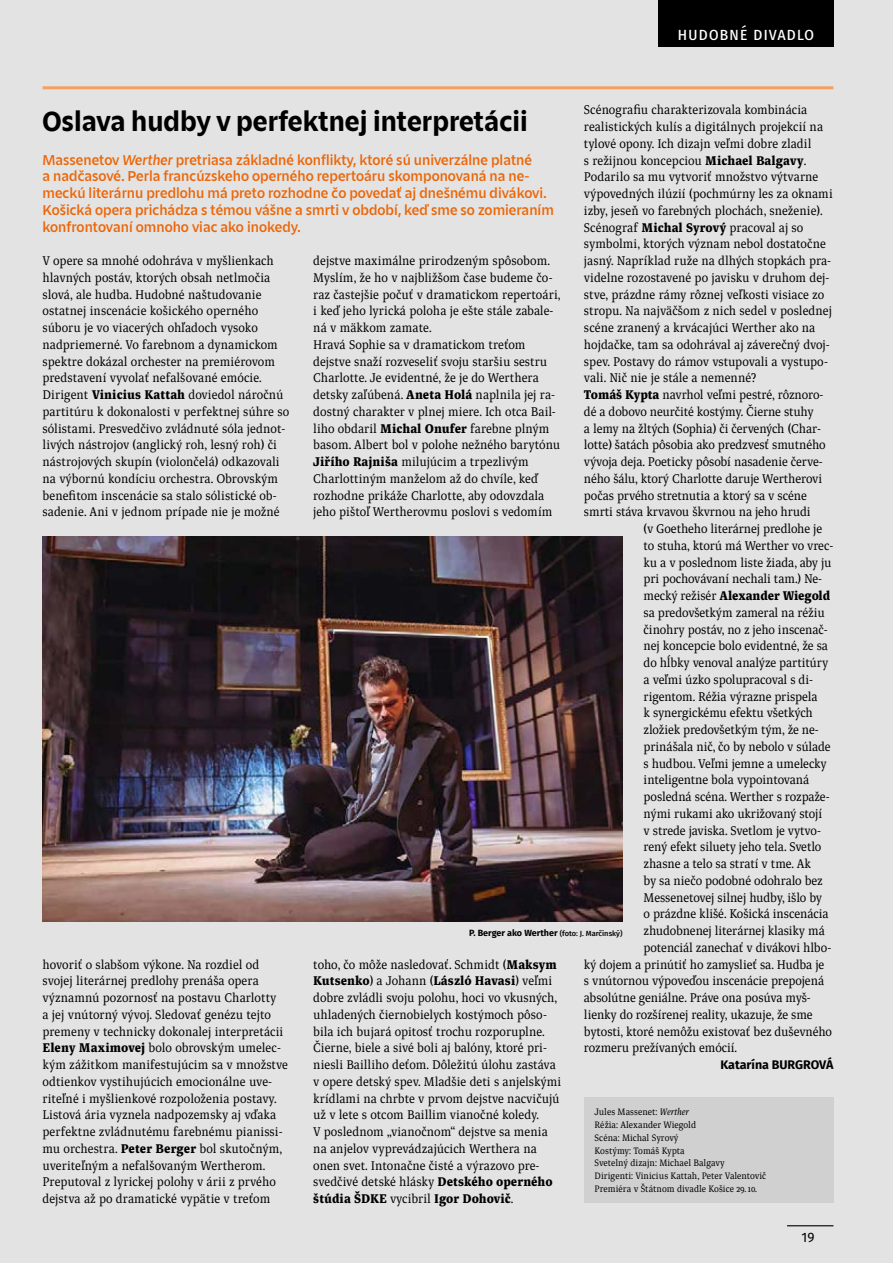
<style>
.page{position:relative;width:893px;height:1263px;background:#e3e3e3}
.page>*{position:absolute;margin:0;border:0;box-sizing:border-box;transform-origin:0 0}
.t1{font:700 25.5px "Zin Sans";color:#000}
.t2{font:18px "Fira Sans Condensed";letter-spacing:.04em;color:#fff}
.t3{font:13.5px "Fira Sans";color:#000}
.t4{font:13.2px/16.8px "Novina Condensed Premium";letter-spacing:-.01em;color:#000}
.t5{font:500 13.2px/16.8px "Zin Sans";color:#ec6608}
.t6{font:700 13.2px "Novina Condensed Premium";letter-spacing:-.02em;color:#000}
.t7{font:700 12.45px "Fira Sans";color:#000}
.t8{font:9.75px/12.8px "Novina Condensed Premium";letter-spacing:-.005em;color:#000}
.t9{font:700 9px "Fira Sans";color:#000}
.s1{font-weight:700}
.s2{font-weight:400}
.s3{font-style:italic}
.s4{font-weight:500;font-size:7.5px}
</style>
<div class="page">
<hr style="left:787px;top:1225px;width:46px;height:1px;background:#000">
<div style="left:658px;top:0;width:175px;height:47px;background:#000"></div>
<div style="left:584px;top:1097px;width:249px;height:106px;background:#d0d0d0"></div>
<img style="left:43px;top:536px;width:579px;height:385px">
<hr style="left:43px;top:86px;width:790px;height:3px;background:#f5a061">
<h2 class="t2" style="left:677px;top:21px;width:138px">hudobné divadlo</h2>
<p class="t4" style="left:584px;top:102px;width:225px">Scénografiu charakterizovala kombinácia</p>
<p class="t4" style="left:584px;top:118px;width:241px">realistických kulís a digitálnych projekcií na</p>
<p class="t4" style="left:584px;top:135px;width:229px">tylové opony. Ich dizajn veľmi dobre zladil</p>
<p class="t4" style="left:584px;top:152px;width:224px">s režijnou koncepciou <span class="s1">Michael Balgavy</span>.</p>
<p class="t4" style="left:584px;top:169px;width:236px">Podarilo sa mu vytvoriť množstvo výtvarne</p>
<p class="t4" style="left:584px;top:185px;width:250px">výpovedných ilúzií (pochmúrny les za oknami</p>
<p class="t4" style="left:584px;top:202px;width:240px">izby, jeseň vo farebných plochách, sneženie).</p>
<p class="t4" style="left:584px;top:219px;width:221px">Scénograf <span class="s1">Michal Syrový</span> pracoval aj so</p>
<p class="t4" style="left:584px;top:236px;width:243px">symbolmi, ktorých význam nebol dostatočne</p>
<p class="t4" style="left:584px;top:252px;width:249px">jasný. Napríklad ruže na dlhých stopkách pra-</p>
<p class="t4" style="left:584px;top:269px;width:247px">videlne rozostavené po javisku v druhom dej-</p>
<p class="t4" style="left:584px;top:286px;width:242px">stve, prázdne rámy rôznej veľkosti visiace zo</p>
<p class="t4" style="left:584px;top:303px;width:250px">stropu. Na najväčšom z nich sedel v poslednej</p>
<p class="t4" style="left:584px;top:319px;width:233px">scéne zranený a krvácajúci Werther ako na</p>
<p class="t4" style="left:584px;top:336px;width:247px">hojdačke, tam sa odohrával aj záverečný dvoj-</p>
<p class="t4" style="left:584px;top:353px;width:245px">spev. Postavy do rámov vstupovali a vystupo-</p>
<p class="t4" style="left:584px;top:370px;width:174px">vali. Nič nie je stále a nemenné?</p>
<p class="t4" style="left:584px;top:386px;width:241px"><span class="s1">Tomáš Kypta</span> navrhol veľmi pestré, rôznoro-</p>
<p class="t4" style="left:584px;top:403px;width:231px">dé a dobovo neurčité kostýmy. Čierne stuhy</p>
<p class="t4" style="left:584px;top:420px;width:239px">a lemy na žltých (Sophia) či červených (Char-</p>
<p class="t4" style="left:584px;top:436px;width:243px">lotte) šatách pôsobia ako predzvesť smutného</p>
<p class="t4" style="left:584px;top:453px;width:240px">vývoja deja. Poeticky pôsobí nasadenie červe-</p>
<p class="t4" style="left:584px;top:470px;width:240px">ného šálu, ktorý Charlotte daruje Wertherovi</p>
<p class="t4" style="left:584px;top:487px;width:224px">počas prvého stretnutia a ktorý sa v scéne</p>
<p class="t4" style="left:584px;top:503px;width:228px">smrti stáva krvavou škvrnou na jeho hrudi</p>
<p class="t4" style="left:644px;top:520px;width:180px">(v Goetheho literárnej predlohe je</p>
<p class="t4" style="left:644px;top:537px;width:191px">to stuha, ktorú má Werther vo vrec-</p>
<p class="t4" style="left:644px;top:554px;width:189px">ku a v poslednom liste žiada, aby ju</p>
<p class="t4" style="left:644px;top:570px;width:180px">pri pochovávaní nechali tam.) Ne-</p>
<p class="t6" style="left:644px;top:588px;width:188px"><span class="s2">mecký režisér</span> Alexander Wiegold</p>
<p class="t4" style="left:644px;top:604px;width:183px">sa predovšetkým zameral na réžiu</p>
<p class="t4" style="left:644px;top:621px;width:186px">činohry postáv, no z jeho inscenač-</p>
<p class="t4" style="left:644px;top:637px;width:186px">nej koncepcie bolo evidentné, že sa</p>
<p class="t4" style="left:644px;top:654px;width:186px">do hĺbky venoval analýze partitúry</p>
<p class="t4" style="left:644px;top:671px;width:171px">a veľmi úzko spolupracoval s di-</p>
<p class="t4" style="left:644px;top:688px;width:176px">rigentom. Réžia výrazne prispela</p>
<p class="t4" style="left:644px;top:704px;width:171px">k synergickému efektu všetkých</p>
<p class="t4" style="left:644px;top:721px;width:177px">zložiek predovšetkým tým, že ne-</p>
<p class="t4" style="left:644px;top:738px;width:189px">prinášala nič, čo by nebolo v súlade</p>
<p class="t4" style="left:644px;top:755px;width:185px">s hudbou. Veľmi jemne a umelecky</p>
<p class="t4" style="left:644px;top:771px;width:167px">inteligentne bola vypointovaná</p>
<p class="t4" style="left:644px;top:788px;width:188px">posledná scéna. Werther s rozpaže-</p>
<p class="t4" style="left:644px;top:805px;width:180px">nými rukami ako ukrižovaný stojí</p>
<p class="t4" style="left:644px;top:822px;width:179px">v strede javiska. Svetlom je vytvo-</p>
<p class="t4" style="left:644px;top:838px;width:179px">rený efekt siluety jeho tela. Svetlo</p>
<p class="t4" style="left:644px;top:855px;width:169px">zhasne a telo sa stratí v tme. Ak</p>
<p class="t4" style="left:644px;top:872px;width:181px">by sa niečo podobné odohralo bez</p>
<p class="t4" style="left:644px;top:889px;width:180px">Messenetovej silnej hudby, išlo by</p>
<p class="t4" style="left:644px;top:905px;width:187px">o prázdne klišé. Košická inscenácia</p>
<p class="t4" style="left:644px;top:922px;width:183px">zhudobnenej literárnej klasiky má</p>
<p class="t4" style="left:644px;top:939px;width:189px">potenciál zanechať v divákovi hlbo-</p>
<p class="t4" style="left:584px;top:956px;width:242px">ký dojem a prinútiť ho zamyslieť sa. Hudba je</p>
<p class="t4" style="left:584px;top:972px;width:242px">s vnútornou výpoveďou inscenácie prepojená</p>
<p class="t4" style="left:584px;top:989px;width:228px">absolútne geniálne. Práve ona posúva myš-</p>
<p class="t4" style="left:584px;top:1006px;width:230px">lienky do rozšírenej reality, ukazuje, že sme</p>
<p class="t4" style="left:584px;top:1023px;width:250px">bytosti, ktoré nemôžu existovať bez duševného</p>
<p class="t4" style="left:584px;top:1039px;width:155px">rozmeru prežívaných emócií.</p>
<p class="t7" style="left:720px;top:1054px;width:114px">Katarína BURGROVÁ</p>
<p class="t8" style="left:595px;top:1106px;width:173px">Jules Massenet: <span class="s3">Werther<br></span>Réžia: Alexander Wiegold<br>Scéna: Michal Syrový<br>Kostýmy: Tomáš Kypta<br>Svetelný dizajn: Michael Balgavy<br>Dirigenti: Vinicius Kattah, Peter Valentovič<br>Premiéra v Štátnom divadle Košice 29. 10.</p>
<h1 class="t1" style="left:43px;top:106px;width:487px">Oslava hudby v perfektnej interpretácii</h1>
<p class="t5" style="left:43px;top:151px;width:513px">Massenetov <span class="s3">Werther</span> pretriasa základné konflikty, ktoré sú univerzálne platné<br>a nadčasové. Perla francúzskeho operného repertoáru skomponovaná na ne&shy;meckú literárnu predlohu má preto rozhodne čo povedať aj dnešnému divákovi.<br>Košická opera prichádza s témou vášne a smrti v období, keď sme so zomieraním konfrontovaní omnoho viac ako inokedy.</p>
<p class="t4" style="left:43px;top:252px;width:248px">V opere sa mnohé odohráva v myšlienkach hlavných postáv, ktorých obsah netlmočia slová, ale hudba. Hudobné naštudovanie ostatnej inscenácie košického operného súboru je vo viacerých ohľadoch vysoko nadpriemerné. Vo farebnom a dynamickom spektre dokázal orchester na premiérovom predstavení vyvolať nefalšované emócie.<br>Dirigent <span class="s1">Vinicius Kattah</span> doviedol náročnú partitúru k dokonalosti v perfektnej súhre so sólistami. Presvedčivo zvládnuté sóla jednot&shy;livých nástrojov (anglický roh, lesný roh) či nástrojových skupín (violončelá) odkazovali na výbornú kondíciu orchestra. Obrovským benefitom inscenácie sa stalo sólistické ob&shy;sadenie. Ani v jednom prípade nie je možné</p>
<p class="t4" style="left:313px;top:252px;width:249px">dejstve maximálne prirodzeným spôsobom.<br>Myslím, že ho v najbližšom čase budeme čo&shy;raz častejšie počuť v dramatickom repertoári, i keď jeho lyrická poloha je ešte stále zabale&shy;ná v mäkkom zamate.<br>Hravá Sophie sa v dramatickom treťom dejstve snaží rozveseliť svoju staršiu sestru Charlotte. Je evidentné, že je do Werthera detsky zaľúbená. <span class="s1">Aneta Holá</span> naplnila jej ra&shy;dostný charakter v plnej miere. Ich otca Bail&shy;liho obdaril <span class="s1">Michal Onufer</span> farebne plným basom. Albert bol v polohe nežného barytónu <span class="s1">Jiřího Rajniša</span> milujúcim a trpezlivým Charlottiným manželom až do chvíle, keď rozhodne prikáže Charlotte, aby odovzdala jeho pištoľ Wertherovmu poslovi s vedomím</p>
<p class="t9" style="left:469px;top:925px;width:155px">P. Berger ako Werther <span class="s4">(foto: J. Marčinský)</span></p>
<p class="t4" style="left:43px;top:956px;width:247px">hovoriť o slabšom výkone. Na rozdiel od svojej literárnej predlohy prenáša opera významnú pozornosť na postavu Charlotty<br>a jej vnútorný vývoj. Sledovať genézu tejto premeny v technicky dokonalej interpretácii <span class="s1">Eleny Maximovej</span> bolo obrovským umelec&shy;kým zážitkom manifestujúcim sa v množstve odtienkov vystihujúcich emocionálne uve&shy;riteľné i myšlienkové rozpoloženia postavy.<br>Listová ária vyznela nadpozemsky aj vďaka perfektne zvládnutému farebnému pianissi&shy;mu orchestra. <span class="s1">Peter Berger</span> bol skutočným, uveriteľným a nefalšovaným Wertherom.<br>Preputoval z lyrickej polohy v árii z prvého dejstva až po dramatické vypätie v treťom</p>
<p class="t4" style="left:313px;top:956px;width:250px">toho, čo môže nasledovať. Schmidt (<span class="s1">Maksym Kutsenko</span>) a Johann (<span class="s1">László Havasi</span>) veľmi dobre zvládli svoju polohu, hoci vo vkusných, uhladených čiernobielych kostýmoch pôso&shy;bila ich bujará opitosť trochu rozporuplne.<br>Čierne, biele a sivé boli aj balóny, ktoré pri&shy;niesli Bailliho deťom. Dôležitú úlohu zastáva v opere detský spev. Mladšie deti s anjelskými krídlami na chrbte v prvom dejstve nacvičujú už v lete s otcom Baillim vianočné koledy.<br>V poslednom „vianočnom“ dejstve sa menia na anjelov vyprevádzajúcich Werthera na onen svet. Intonačne čisté a výrazovo pre&shy;svedčivé detské hlásky <span class="s1">Detského operného štúdia ŠDKE</span> vycibril <span class="s1">Igor Dohovič</span>.</p>
<p class="t3" style="left:802px;top:1227px;width:14px">19</p>
</div>
